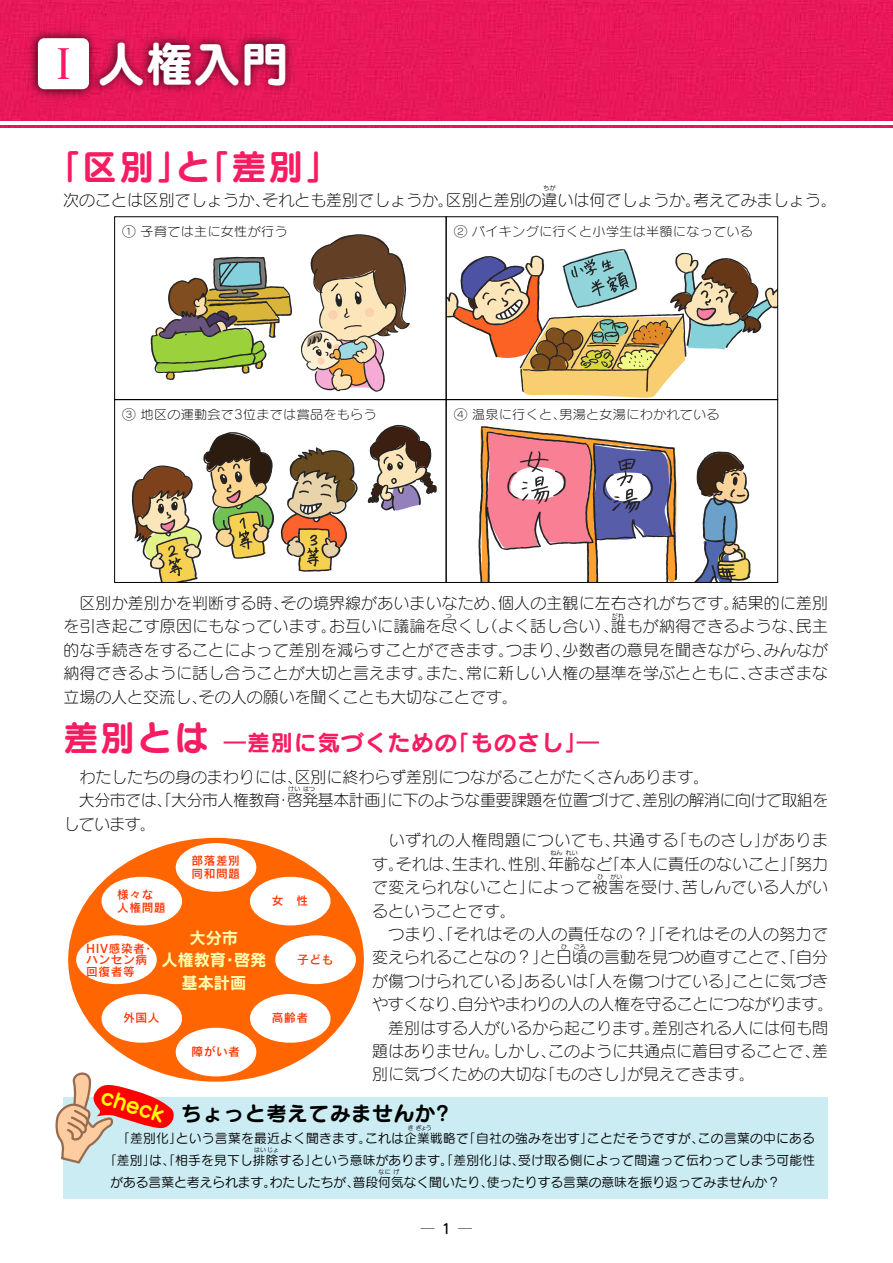
<style>
.page{position:relative;width:893px;height:1263px;background:#fff}
.page>*{position:absolute;margin:0;border:0;box-sizing:border-box;transform-origin:0 0}
.t1{font:47.85px "Seurat Pro B";color:#fff}
.t2{font:35.1px "Seurat Pro B";color:#f61c62}
.t3{font:22.35px "Seurat Pro B";letter-spacing:.05em;color:#f61c62}
.t4{font:20.25px "Seurat Pro B";letter-spacing:.05em;color:#000}
.t5{font:20.25px "Seurat Pro B";color:#ffff01}
.t6{font:16.35px/22.5px "Rodin Pro B";letter-spacing:-.01em;color:#ffffb3;text-align:center}
.t7{font:15.9px/23.4px "Seurat Pro L";color:#000;text-align:justify}
.t8{font:15.9px/23.4px "Seurat Pro L";letter-spacing:-.03em;color:#000}
.t9{font:13.8px "Seurat Pro DB";color:#000}
.t10{font:12.75px "Seurat Pro M";letter-spacing:.015em;color:#000}
.t11{font:12.45px "Seurat Pro L";letter-spacing:.025em;color:#000;scale:1.05 1}
.t12{font:11.7px/11.2px "Rodin Pro DB";letter-spacing:.05em;color:#ff3301}
.t13{font:5.85px "Seurat Pro M";letter-spacing:.05em;color:#000}
.s1{font-family:"Matisse Pro DB";font-size:41.4px;color:#f61c62}
.s2{font-size:35.1px}
</style>
<div class="page">
<div style="left:0;top:0;width:893px;height:127px;background:#e8185a"></div>
<hr style="left:0;top:121px;width:893px;height:3px;background:#fff">
<div style="left:63px;top:1097px;width:765px;height:102px;background:#ccecf4"></div>
<img style="left:25px;top:25px;width:277px;height:81px">
<div style="left:38px;top:38px;width:51px;height:51px;background:#fff;border-radius:6px"></div>
<div style="left:68px;top:838px;width:296px;height:244px;background:#ff6601;border-radius:50%"></div>
<div style="left:176px;top:843px;width:80px;height:49px;background:#fff;border-radius:50%"></div>
<div style="left:176px;top:1028px;width:80px;height:48px;background:#fff;border-radius:50%"></div>
<svg style="left:98px;top:874px;width:88px;height:52px"></svg>
<svg style="left:246px;top:994px;width:88px;height:51px"></svg>
<div style="left:76px;top:935px;width:81px;height:49px;background:#fff;border-radius:50%"></div>
<div style="left:275px;top:935px;width:81px;height:49px;background:#fff;border-radius:50%"></div>
<svg style="left:98px;top:994px;width:88px;height:51px"></svg>
<svg style="left:246px;top:874px;width:88px;height:52px"></svg>
<svg style="left:131px;top:432px;width:227px;height:149px"></svg>
<svg style="left:367px;top:425px;width:70px;height:86px"></svg>
<svg style="left:478px;top:426px;width:200px;height:155px"></svg>
<svg style="left:695px;top:451px;width:56px;height:130px"></svg>
<svg style="left:151px;top:257px;width:141px;height:123px"></svg>
<svg style="left:301px;top:234px;width:109px;height:158px"></svg>
<svg style="left:448px;top:249px;width:328px;height:149px"></svg>
<div style="left:114px;top:399px;width:332px;height:184px;border:1px solid #000"></div>
<div style="left:446px;top:399px;width:332px;height:184px;border:1px solid #000"></div>
<div style="left:114px;top:216px;width:332px;height:184px;border:1px solid #000"></div>
<div style="left:446px;top:216px;width:332px;height:184px;border:1px solid #000"></div>
<svg style="left:55px;top:1069px;width:122px;height:95px"></svg>
<h1 class="t1" style="left:43px;top:30px;width:248px"><span class="s1">Ⅰ</span> 人権入門</h1>
<h2 class="t2" style="left:46px;top:142px;width:296px">「区別」と「差別」</h2>
<p class="t13" style="left:544px;top:184px;width:13px">ちが</p>
<p class="t7" style="left:63px;top:188px;width:775px">次のことは区別でしょうか、それとも差別でしょうか。区別と差別の違いは何でしょうか。考えてみましょう。</p>
<p class="t11" style="left:123px;top:223px;width:159px">① 子育ては主に女性が行う</p>
<p class="t11" style="left:454px;top:223px;width:286px">② バイキングに行くと小学生は半額になっている</p>
<p class="t11" style="left:123px;top:406px;width:243px">③ 地区の運動会で3位までは賞品をもらう</p>
<p class="t11" style="left:454px;top:406px;width:305px">④ 温泉に行くと、男湯と女湯にわかれている　　　　</p>
<p class="t7" style="left:63px;top:591px;width:766px">　区別か差別かを判断する時、その境界線があいまいなため、個人の主観に左右されがちです。結果的に差別を引き起こす原因にもなっています。お互いに議論を尽くし（よく話し合い）、誰もが納得できるような、民主的な手続きをすることによって差別を減らすことができます。つまり、少数者の意見を聞きながら、みんなが納得できるように話し合うことが大切と言えます。また、常に新しい人権の基準を学ぶとともに、さまざまな立場の人と交流し、その人の願いを聞くことも大切なことです。</p>
<p class="t13" style="left:446px;top:612px;width:7px">つ</p>
<p class="t13" style="left:612px;top:612px;width:13px">だれ</p>
<h3 class="t3" style="left:63px;top:727px;width:537px"><span class="s2">差別とは</span> ━差別に気づくための「ものさし」━</h3>
<p class="t8" style="left:63px;top:765px;width:766px">　わたしたちの身のまわりには、区別に終わらず差別につながることがたくさんあります。<br>　大分市では、「大分市人権教育・啓発基本計画」に下のような重要課題を位置づけて、差別の解消に向けて取組をしています。</p>
<p class="t7" style="left:372px;top:828px;width:463px;text-align:left">　いずれの人権問題についても、共通する「ものさし」があります。それは、生まれ、性別、年齢など「本人に責任のないこと」「努力で変えられないこと」によって被害を受け、苦しんでいる人がいるということです。<br>　つまり、「それはその人の責任なの？」「それはその人の努力で変えられることなの？」と日頃の言動を見つめ直すことで、「自分が傷つけられている」あるいは「人を傷つけている」ことに気づきやすくなり、自分やまわりの人の人権を守ることにつながります。　差別はする人がいるから起こります。差別される人には何も問題はありません。しかし、このように共通点に着目することで、差別に気づくための大切な「ものさし」が見えてきます。</p>
<p class="t13" style="left:303px;top:785px;width:13px">はつ</p>
<p class="t13" style="left:288px;top:785px;width:13px">けい</p>
<p class="t13" style="left:550px;top:849px;width:29px">ねんれい</p>
<p class="t12" style="left:191px;top:853px;width:50px;line-height:13px">部落差別同和問題</p>
<p class="t13" style="left:610px;top:873px;width:13px">がい</p>
<p class="t13" style="left:597px;top:873px;width:7px">ひ</p>
<p class="t12" style="left:117px;top:887px;width:50px;line-height:13px">様々な人権問題</p>
<p class="t12" style="left:272px;top:894px;width:38px">女　性</p>
<p class="t6" style="left:161px;top:926px;width:107px">大分市<br>人権教育・啓発基本計画</p>
<p class="t12" style="left:86px;top:942px;width:70px">HIV感染者・ハンセン病回復者等</p>
<p class="t13" style="left:561px;top:942px;width:26px">ひ ごろ</p>
<p class="t12" style="left:297px;top:953px;width:38px">子ども</p>
<p class="t12" style="left:272px;top:1012px;width:38px">高齢者</p>
<p class="t12" style="left:123px;top:1012px;width:38px">外国人</p>
<p class="t12" style="left:191px;top:1045px;width:50px">障がい者</p>
<p class="t5" style="left:106px;top:1082px;width:66px;rotate:18deg">check</p>
<p class="t10" style="left:110px;top:1129px;width:706px">　「差別化」という言葉を最近よく聞きます。これは企業戦略で「自社の強みを出す」ことだそうですが、この言葉の中にある</p>
<p class="t10" style="left:104px;top:1152px;width:713px">「差別」は、「相手を見下し排除する」という意味があります。「差別化」は、受け取る側によって間違って伝わってしまう可能性</p>
<p class="t10" style="left:110px;top:1174px;width:671px">がある言葉と考えられます。わたしたちが、普段何気なく聞いたり、使ったりする言葉の意味を振り返ってみませんか？</p>
<p class="t4" style="left:182px;top:1100px;width:269px">ちょっと考えてみませんか?</p>
<p class="t13" style="left:408px;top:1124px;width:25px">きぎょう</p>
<p class="t13" style="left:254px;top:1146px;width:27px">はいじょ</p>
<p class="t13" style="left:394px;top:1168px;width:7px">げ</p>
<p class="t13" style="left:379px;top:1168px;width:13px">なに</p>
<p class="t9" style="left:421px;top:1219px;width:53px">─ 1 ─</p>
</div>
